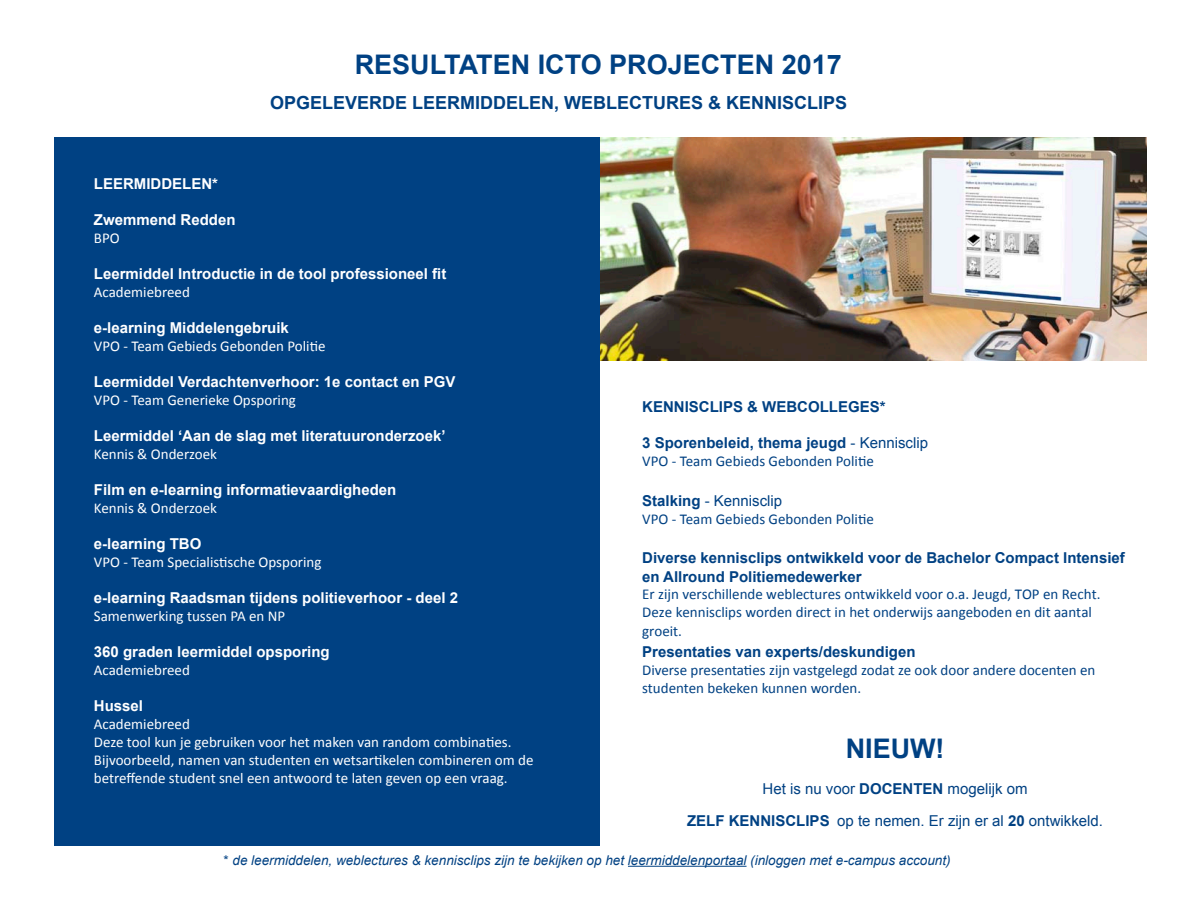
<style>
.page{position:relative;width:1200px;height:900px;background:#fff}
.page>*{position:absolute;margin:0;border:0;box-sizing:border-box;transform-origin:0 0}
.t1{font:700 27px "Arial";color:#004183}
.t2{font:700 18px "Arial";color:#004183}
.t3{font:15px/18px "Calibri";color:#004183}
.t4{font:700 15px/18px "Arial";color:#fff}
.t5{font:15px/18px "Calibri";color:#fff}
.t6{font:15px/32.4px "Arial";color:#004183;text-align:center}
.t7{font:700 15px "Arial";color:#004183}
.t8{font:italic 13.5px "Arial";color:#004183}
.s1{font-family:"Calibri";font-weight:400}
.s2{font-family:"Arial";font-weight:700}
.s3{font-family:"Arial"}
.s4{font-weight:700}
.s5{font-style:normal}
</style>
<div class="page">
<div style="left:54px;top:137px;width:546px;height:709px;background:#004183"></div>
<img style="left:600px;top:137px;width:546px;height:223px">
<hr style="left:628px;top:866px;width:119px;height:1px;background:#004183">
<p class="t1" style="left:355px;top:46px;width:489px">RESULTATEN ICTO PROJECTEN 2017</p>
<p class="t2" style="left:270px;top:91px;width:579px">OPGELEVERDE LEERMIDDELEN, WEBLECTURES &amp; KENNISCLIPS</p>
<p class="t4" style="left:94px;top:175px;width:126px">LEERMIDDELEN*</p>
<p class="t4" style="left:94px;top:211px;width:143px">Zwemmend Redden</p>
<p class="t5" style="left:94px;top:229px;width:27px">BPO</p>
<p class="t4" style="left:94px;top:265px;width:354px">Leermiddel Introductie in de tool professioneel fit</p>
<p class="t5" style="left:94px;top:283px;width:98px">Academiebreed</p>
<p class="t4" style="left:94px;top:319px;width:197px">e-learning Middelengebruik</p>
<p class="t5" style="left:94px;top:337px;width:233px">VPO - Team Gebieds Gebonden Politie</p>
<p class="t4" style="left:94px;top:373px;width:363px">Leermiddel Verdachtenverhoor: 1e contact en PGV</p>
<p class="t5" style="left:94px;top:391px;width:204px">VPO - Team Generieke Opsporing</p>
<p class="t4" style="left:94px;top:427px;width:353px">Leermiddel ‘Aan de slag met literatuuronderzoek’<br><span class="s1">Kennis &amp; Onderzoek</span></p>
<p class="t4" style="left:94px;top:481px;width:304px">Film en e-learning informatievaardigheden</p>
<p class="t5" style="left:94px;top:499px;width:125px">Kennis &amp; Onderzoek</p>
<p class="t4" style="left:94px;top:535px;width:109px">e-learning TBO</p>
<p class="t5" style="left:94px;top:553px;width:229px">VPO - Team Specialistische Opsporing</p>
<p class="t4" style="left:94px;top:589px;width:366px">e-learning Raadsman tijdens politieverhoor - deel 2</p>
<p class="t5" style="left:94px;top:607px;width:193px">Samenwerking tussen PA en NP</p>
<p class="t4" style="left:94px;top:643px;width:237px">360 graden leermiddel opsporing<br><span class="s1">Academiebreed</span></p>
<p class="t5" style="left:94px;top:697px;width:98px"><span class="s2">Hussel<br></span>Academiebreed</p>
<p class="t5" style="left:94px;top:733px;width:441px">Deze tool kun je gebruiken voor het maken van random combinaties.<br>Bijvoorbeeld, namen van studenten en wetsartikelen combineren om de betreffende student snel een antwoord te laten geven op een vraag.</p>
<p class="t7" style="left:642px;top:397px;width:245px">KENNISCLIPS &amp; WEBCOLLEGES*</p>
<p class="t3" style="left:642px;top:434px;width:287px"><span class="s2">3 Sporenbeleid, thema jeugd</span> <span class="s3">- Kennisclip<br></span>VPO - Team Gebieds Gebonden Politie</p>
<p class="t3" style="left:642px;top:492px;width:233px"><span class="s2">Stalking</span> <span class="s3">- Kennisclip<br></span>VPO - Team Gebieds Gebonden Politie</p>
<p class="t3" style="left:642px;top:550px;width:484px"><span class="s2">Diverse kennisclips ontwikkeld voor de Bachelor Compact Intensief en Allround Politiemedewerker<br></span>Er zijn verschillende weblectures ontwikkeld voor o.a. Jeugd, TOP en Recht.<br>Deze kennisclips worden direct in het onderwijs aangeboden en dit aantal groeit.</p>
<p class="t3" style="left:642px;top:643px;width:455px"><span class="s2">Presentaties van experts/deskundigen<br></span>Diverse presentaties zijn vastgelegd zodat ze ook door andere docenten en studenten bekeken kunnen worden.</p>
<p class="t1" style="left:846px;top:730px;width:100px">NIEUW!</p>
<p class="t6" style="left:687px;top:773px;width:417px">Het is nu voor <span class="s4">DOCENTEN</span> mogelijk om<br><span class="s4">ZELF KENNISCLIPS</span> op te nemen. Er zijn er al <span class="s4">20</span> ontwikkeld.</p>
<p class="t8" style="left:224px;top:851px;width:729px"><span class="s5">*</span> de leermiddelen, weblectures &amp; kennisclips zijn te bekijken op het leermiddelenportaal (inloggen met e-campus account)</p>
</div>
